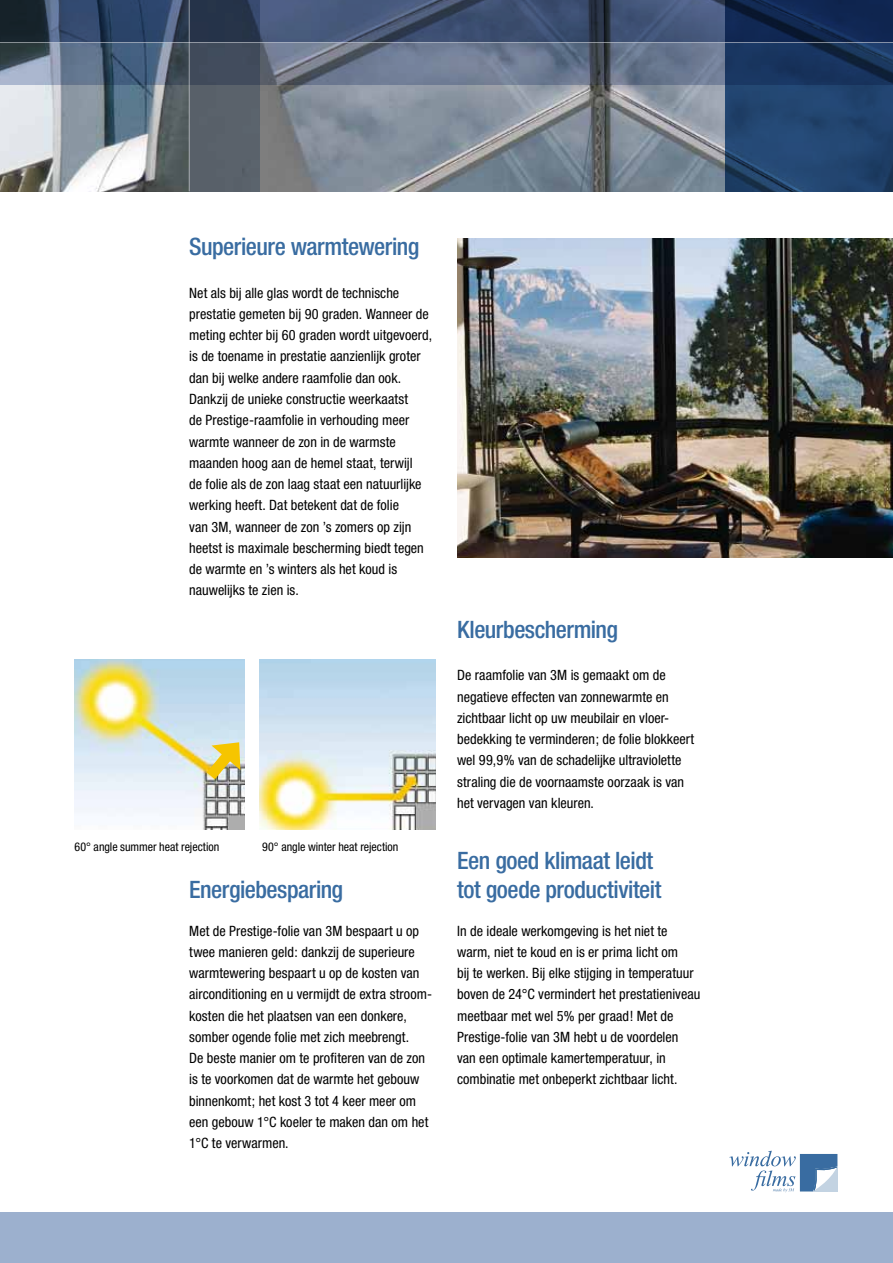
<style>
.page{position:relative;width:893px;height:1263px;background:#fff}
.page>*{position:absolute;margin:0;border:0;box-sizing:border-box;transform-origin:0 0}
.t1{font:500 condensed 24px/28.5px "Helvetica Neue";letter-spacing:-.02em;color:#396ca1}
.t2{font:condensed 14.25px/21.3px "Helvetica Neue";color:#000}
.t3{font:condensed 12px "Helvetica Neue";color:#000}
</style>
<div class="page">
<img style="left:260px;top:659px;width:176px;height:170px">
<img style="left:457px;top:238px;width:436px;height:319px">
<img style="left:0;top:85px;width:189px;height:106px">
<svg style="left:259px;top:85px;width:466px;height:106px;background:#838c96"></svg>
<div style="left:0;top:1212px;width:893px;height:51px;background:#9cb0ce"></div>
<svg style="left:0;top:0;width:725px;height:85px;background:#50607b"></svg>
<svg style="left:729px;top:1151px;width:108px;height:41px"></svg>
<svg style="left:725px;top:0;width:168px;height:191px;background:#1b3963"></svg>
<svg style="left:190px;top:0;width:69px;height:191px;background:#485260"></svg>
<img style="left:74px;top:659px;width:170px;height:170px">
<svg style="left:196px;top:737px;width:49px;height:54px;background:#d3cb97"></svg>
<hr style="left:189px;top:0;width:1px;height:191px;background:#fff">
<hr style="left:0;top:42px;width:893px;height:1px;background:#fff">
<h1 class="t1" style="left:189px;top:232px;width:232px">Superieure warmtewering</h1>
<p class="t2" style="left:189px;top:282px;width:244px">Net als bij alle glas wordt de technische prestatie gemeten bij 90 graden. Wanneer de meting echter bij 60 graden wordt uitgevoerd, is de toename in prestatie aanzienlijk groter dan bij welke andere raamfolie dan ook.<br>Dankzij de unieke constructie weerkaatst<br>de Prestige-raamfolie in verhouding meer warmte wanneer de zon in de warmste maanden hoog aan de hemel staat, terwijl<br>de folie als de zon laag staat een natuurlijke werking heeft. Dat betekent dat de folie<br>van 3M, wanneer de zon ’s zomers op zijn heetst is maximale bescherming biedt tegen de warmte en ’s winters als het koud is nauwelijks te zien is.</p>
<p class="t3" style="left:74px;top:839px;width:146px">60° angle summer heat rejection</p>
<p class="t3" style="left:262px;top:839px;width:138px">90° angle winter heat rejection</p>
<h1 class="t1" style="left:189px;top:874px;width:155px">Energiebesparing</h1>
<p class="t2" style="left:189px;top:920px;width:244px">Met de Prestige-folie van 3M bespaart u op twee manieren geld: dankzij de superieure warmtewering bespaart u op de kosten van airconditioning en u vermijdt de extra stroom&shy;kosten die het plaatsen van een donkere, somber ogende folie met zich meebrengt.<br>De beste manier om te profiteren van de zon is te voorkomen dat de warmte het gebouw binnenkomt; het kost 3 tot 4 keer meer om een gebouw 1°C koeler te maken dan om het 1°C te verwarmen.</p>
<h1 class="t1" style="left:457px;top:615px;width:162px">Kleurbescherming</h1>
<p class="t2" style="left:457px;top:665px;width:239px">De raamfolie van 3M is gemaakt om de negatieve effecten van zonnewarmte en zichtbaar licht op uw meubilair en vloer&shy;bedekking te verminderen; de folie blokkeert wel 99,9% van de schadelijke ultraviolette straling die de voornaamste oorzaak is van het vervagen van kleuren.</p>
<h1 class="t1" style="left:457px;top:846px;width:206px">Een goed klimaat leidt tot goede productiviteit</h1>
<p class="t2" style="left:457px;top:920px;width:245px">In de ideale werkomgeving is het niet te warm, niet te koud en is er prima licht om<br>bij te werken. Bij elke stijging in temperatuur boven de 24°C vermindert het prestatieniveau meetbaar met wel 5% per graad! Met de Prestige-folie van 3M hebt u de voordelen van een optimale kamertemperatuur, in combinatie met onbeperkt zichtbaar licht.</p>
</div>
